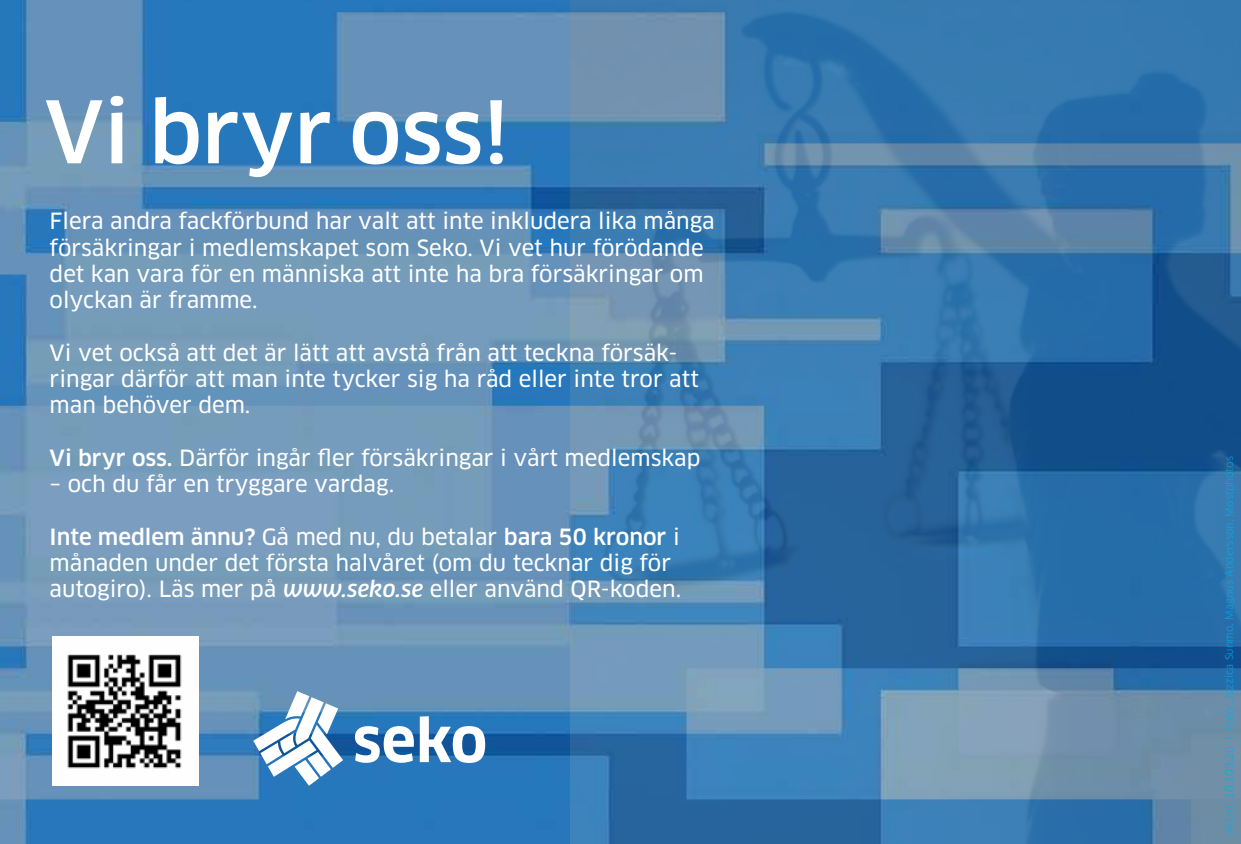
<style>
.page{position:relative;width:1241px;height:844px;background:#fff}
.page>*{position:absolute;margin:0;border:0;box-sizing:border-box;transform-origin:0 0}
.t1{font:500 84px "Clan Pro";color:#fff}
.t2{font:21.88px/26.2px "Clan Pro News";color:#fff}
.t3{font:500 21.88px "Clan Pro";color:#fff}
.t4{font:10.5px "Clan Pro News";color:#00aeea}
.s1{font-family:"Clan Pro";font-weight:500}
.s2{font-family:"Clan Pro News";font-weight:400}
.s3{font-family:"Clan Pro";font-weight:500;font-style:italic}
</style>
<div class="page">
<img style="left:0;top:0;width:570px;height:843px">
<img style="left:570px;top:0;width:670px;height:843px">
<img style="left:52px;top:636px;width:146px;height:149px">
<svg style="left:355px;top:725px;width:59px;height:37px"></svg>
<svg style="left:420px;top:716px;width:65px;height:46px"></svg>
<svg style="left:253px;top:691px;width:90px;height:94px"></svg>
<h1 class="t1" style="left:45px;top:83px;width:465px">Vi bryr oss!</h1>
<p class="t2" style="left:50px;top:208px;width:666px">Flera andra fackförbund har valt att inte inkludera lika många försäkringar i medlemskapet som Seko. Vi vet hur förödande det kan vara för en människa att inte ha bra försäkringar om olyckan är framme.</p>
<p class="t2" style="left:50px;top:339px;width:651px">Vi vet också att det är lätt att avstå från att teckna försäk&shy;ringar därför att man inte tycker sig ha råd eller inte tror att man behöver dem.</p>
<p class="t2" style="left:50px;top:444px;width:652px"><span class="s1">Vi bryr oss.</span> Därför ingår fler försäkringar i vårt medlemskap</p>
<p class="t2" style="left:50px;top:471px;width:346px">– och du får en tryggare vardag.</p>
<p class="t3" style="left:50px;top:523px;width:631px">Inte medlem ännu? <span class="s2">Gå med nu, du betalar</span> bara 50 kronor <span class="s2">i</span></p>
<p class="t2" style="left:50px;top:549px;width:633px">månaden under det första halvåret (om du tecknar dig för autogiro). Läs mer på <span class="s3">www.seko.se</span> eller använd QR-koden.</p>
<p class="t4" style="left:1222px;top:833px;width:379px;rotate:-90deg">Art.nr. 10.109.20 I Foto: Jezzica Sunmo, Magnus Andersson, Mostphotos</p>
</div>
